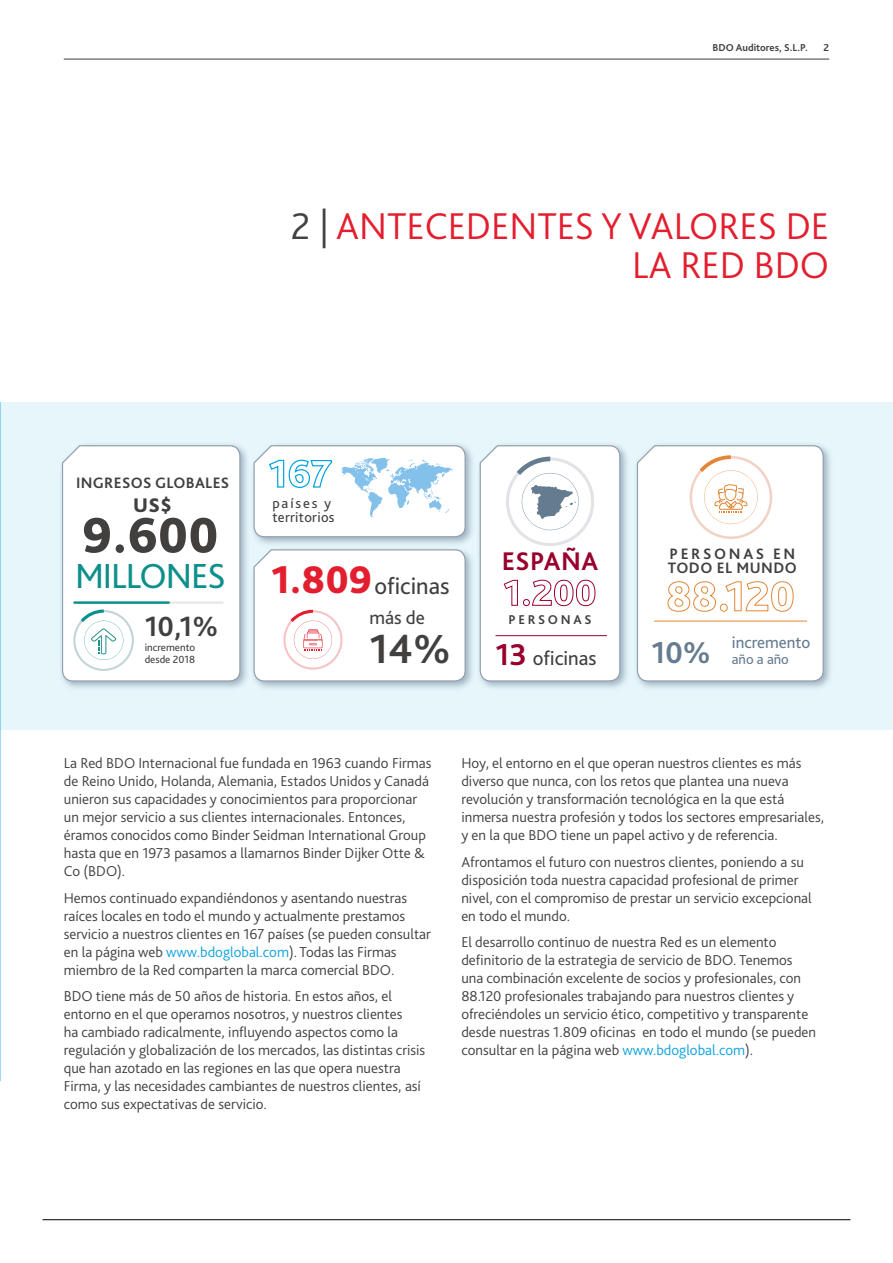
<style>
.page{position:relative;width:893px;height:1263px;background:#fff}
.page>*{position:absolute;margin:0;border:0;box-sizing:border-box;transform-origin:0 0}
.t1{font:800 52.2px "Bliss Pro";color:#42403f}
.t2{font:700 42.45px "Bliss Pro";color:#42403f}
.t3{font:800 40.35px "Bliss Pro";color:#e31e2f}
.t4{font:300 39px/39px "Bliss Pro";color:#e31e2f;text-align:right}
.t5{font:36.45px "Bliss Pro";letter-spacing:-.03em;color:#0d908c}
.t6{font:700 29.1px "Bliss Pro";color:#42403f}
.t7{font:700 26.7px "Bliss Pro";letter-spacing:.02em;color:#98002e}
.t8{font:24.3px "Bliss Pro";color:#42403f}
.t9{font:20.7px "Bliss Pro";color:#42403f}
.t10{font:800 20.7px "Bliss Pro";color:#42403f}
.t11{font:19.5px "Bliss Pro";color:#42403f}
.t12{font:16.95px "Bliss Pro";color:#657c90}
.t13{font:700 15.75px/14.5px "Bliss Pro";letter-spacing:.1em;color:#42403f}
.t14{font:700 15.75px "Bliss Pro";letter-spacing:.025em;color:#42403f}
.t15{font:300 15px/18px "Bliss Pro";color:#42403f}
.t16{font:14.55px/14.5px "Bliss Pro";letter-spacing:.02em;color:#42403f}
.t17{font:14.55px "Bliss Pro";color:#657c90}
.t18{font:700 13.35px "Bliss Pro";letter-spacing:.2em;color:#42403f}
.t19{font:10.95px/12.1px "Bliss Pro";color:#42403f}
.t20{font:700 10.5px "Bliss Pro";color:#42403f}
.s1{color:#424241}
.s2{font-weight:700;font-size:31.5px;color:#98002e}
.s3{font-weight:700;font-size:31.5px}
.s4{color:#10a2dd}
</style>
<div class="page">
<hr style="left:43px;top:1219px;width:807px;height:1px;background:#000">
<hr style="left:64px;top:59px;width:765px;height:1px;background:#42403f">
<div style="left:0;top:402px;width:893px;height:328px;background:#e6f6fb"></div>
<hr style="left:0;top:402px;width:1px;height:679px;background:#00a4df">
<div style="left:634px;top:442px;width:200px;height:250px;background:#657c90;opacity:.55"></div>
<svg style="left:636px;top:444px;width:188px;height:238px;background:#faf8f7"></svg>
<div style="left:477px;top:442px;width:154px;height:250px;background:#657c90;opacity:.55"></div>
<svg style="left:479px;top:444px;width:142px;height:238px;background:#f4f4f5"></svg>
<hr style="left:496px;top:635px;width:111px;height:1px;background:#98002e">
<div style="left:250px;top:546px;width:226px;height:145px;background:#657c90;opacity:.55"></div>
<svg style="left:253px;top:548px;width:213px;height:134px;background:#faf9f9"></svg>
<div style="left:250px;top:442px;width:226px;height:105px;background:#657c90;opacity:.55"></div>
<svg style="left:253px;top:444px;width:213px;height:94px;background:#e8f2f8"></svg>
<div style="left:59px;top:442px;width:192px;height:250px;background:#657c90;opacity:.55"></div>
<svg style="left:61px;top:444px;width:180px;height:238px;background:#fafbfc"></svg>
<hr style="left:73px;top:601px;width:151px;height:3px;background:#e7e7e7">
<hr style="left:73px;top:601px;width:97px;height:3px;background:#08908b">
<p class="t20" style="left:713px;top:40px;width:97px">BDO Auditores, S.L.P.</p>
<p class="t20" style="left:823px;top:40px;width:7px">2</p>
<h3 class="t4" style="left:291px;top:205px;width:540px"><span class="s1">2 |</span> ANTECEDENTES Y VALORES DE<br>LA RED BDO</h3>
<p class="t14" style="left:76px;top:473px;width:155px">INGRESOS GLOBALES</p>
<h3 class="t10" style="left:133px;top:492px;width:40px">US$</h3>
<h1 class="t1" style="left:82px;top:503px;width:138px">9.600</h1>
<h3 class="t5" style="left:75px;top:553px;width:152px">MILLONES</h3>
<h3 class="t6" style="left:145px;top:608px;width:75px">10,1%</h3>
<p class="t19" style="left:145px;top:641px;width:52px">incremento desde 2018</p>
<p class="t16" style="left:272px;top:495px;width:64px">países y territorios</p>
<h3 class="t3" style="left:271px;top:555px;width:103px">1.809</h3>
<h3 class="t8" style="left:374px;top:570px;width:77px">oficinas</h3>
<h3 class="t11" style="left:369px;top:605px;width:57px">más de</h3>
<h2 class="t2" style="left:369px;top:622px;width:83px">14%</h2>
<h3 class="t7" style="left:502px;top:544px;width:98px">ESPAÑA</h3>
<p class="t18" style="left:508px;top:611px;width:85px">PERSONAS</p>
<h3 class="t9" style="left:495px;top:645px;width:103px"><span class="s2">13</span> oficinas</h3>
<p class="t13" style="left:668px;top:546px;width:131px">PERSONAS EN<br>TODO EL MUNDO</p>
<p class="t12" style="left:732px;top:631px;width:80px">incremento</p>
<p class="t17" style="left:652px;top:650px;width:139px"><span class="s3">10%</span> año a año</p>
<p class="t15" style="left:64px;top:754px;width:369px">La Red BDO Internacional fue fundada en 1963 cuando Firmas de Reino Unido, Holanda, Alemania, Estados Unidos y Canadá unieron sus capacidades y conocimientos para proporcionar un mejor servicio a sus clientes internacionales. Entonces, éramos conocidos como Binder Seidman International Group hasta que en 1973 pasamos a llamarnos Binder Dijker Otte &amp; Co (BDO).</p>
<p class="t15" style="left:64px;top:888px;width:369px">Hemos continuado expandiéndonos y asentando nuestras raíces locales en todo el mundo y actualmente prestamos servicio a nuestros clientes en 167 países (se pueden consultar en la página web <span class="s4">www.bdoglobal.com</span>). Todas las Firmas miembro de la Red comparten la marca comercial BDO.</p>
<p class="t15" style="left:64px;top:987px;width:363px">BDO tiene más de 50 años de historia. En estos años, el entorno en el que operamos nosotros, y nuestros clientes<br>ha cambiado radicalmente, influyendo aspectos como la regulación y globalización de los mercados, las distintas crisis que han azotado en las regiones en las que opera nuestra Firma, y las necesidades cambiantes de nuestros clientes, así como sus expectativas de servicio.</p>
<p class="t15" style="left:461px;top:754px;width:364px">Hoy, el entorno en el que operan nuestros clientes es más diverso que nunca, con los retos que plantea una nueva revolución y transformación tecnológica en la que está inmersa nuestra profesión y todos los sectores empresariales, y en la que BDO tiene un papel activo y de referencia.</p>
<p class="t15" style="left:461px;top:852px;width:352px">Afrontamos el futuro con nuestros clientes, poniendo a su disposición toda nuestra capacidad profesional de primer nivel, con el compromiso de prestar un servicio excepcional en todo el mundo.</p>
<p class="t15" style="left:461px;top:933px;width:356px">El desarrollo continuo de nuestra Red es un elemento definitorio de la estrategia de servicio de BDO. Tenemos una combinación excelente de socios y profesionales, con 88.120 profesionales trabajando para nuestros clientes y ofreciéndoles un servicio ético, competitivo y transparente desde nuestras 1.809 oficinas en todo el mundo (se pueden consultar en la página web <span class="s4">www.bdoglobal.com</span>).</p>
</div>
